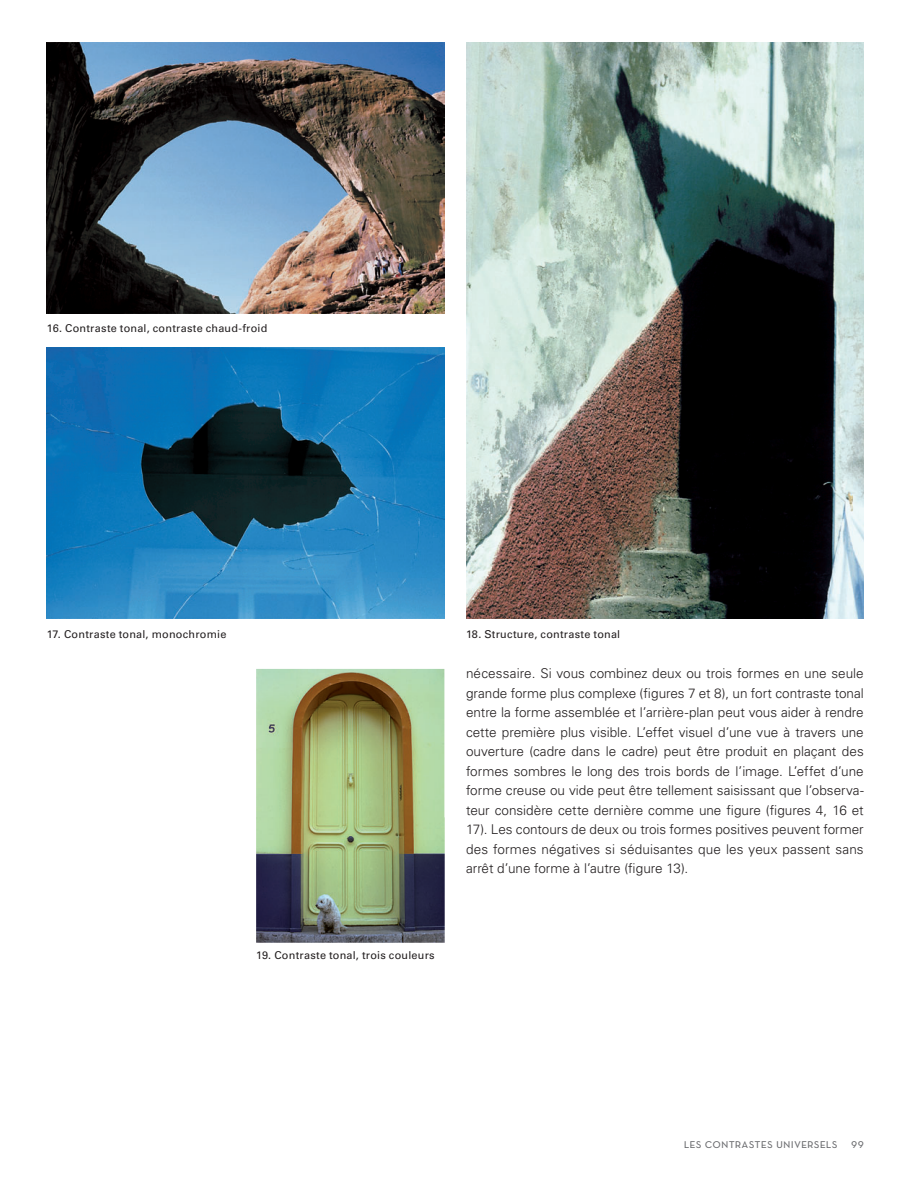
<style>
.page{position:relative;width:908px;height:1194px;background:#fff}
.page>*{position:absolute;margin:0;border:0;box-sizing:border-box;transform-origin:0 0}
.t1{font:300 13.5px/19.5px "Univers LT Std";letter-spacing:.005em;color:#231f20;text-align:justify}
.t2{font:13.5px "Neutra Text Book SC";letter-spacing:.01em;color:#6c6d70}
.t3{font:10.8px "Univers LT Std";letter-spacing:.02em;color:#231f20}
</style>
<div class="page">
<img style="left:47px;top:42px;width:397px;height:271px">
<img style="left:47px;top:347px;width:397px;height:271px">
<img style="left:466px;top:42px;width:397px;height:576px">
<img style="left:256px;top:669px;width:188px;height:273px">
<p class="t3" style="left:47px;top:322px;width:222px">16. Contraste tonal, contraste chaud-froid</p>
<p class="t3" style="left:47px;top:627px;width:181px">17. Contraste tonal, monochromie</p>
<p class="t3" style="left:466px;top:627px;width:156px">18. Structure, contraste tonal</p>
<p class="t1" style="left:466px;top:663px;width:399px">nécessaire. Si vous combinez deux ou trois formes en une seule grande forme plus complexe (figures 7 et 8), un fort contraste tonal entre la forme assemblée et l’arrière-plan peut vous aider à rendre cette première plus visible. L’effet visuel d’une vue à travers une ouverture (cadre dans le cadre) peut être produit en plaçant des formes sombres le long des trois bords de l’image. L’effet d’une forme creuse ou vide peut être tellement saisissant que l’observa&shy;teur considère cette dernière comme une figure (figures 4, 16 et 17). Les contours de deux ou trois formes positives peuvent former des formes négatives si séduisantes que les yeux passent sans arrêt d’une forme à l’autre (figure 13).</p>
<p class="t3" style="left:256px;top:949px;width:180px">19. Contraste tonal, trois couleurs</p>
<p class="t2" style="left:683px;top:1135px;width:181px">les contrastes universels 99</p>
</div>
